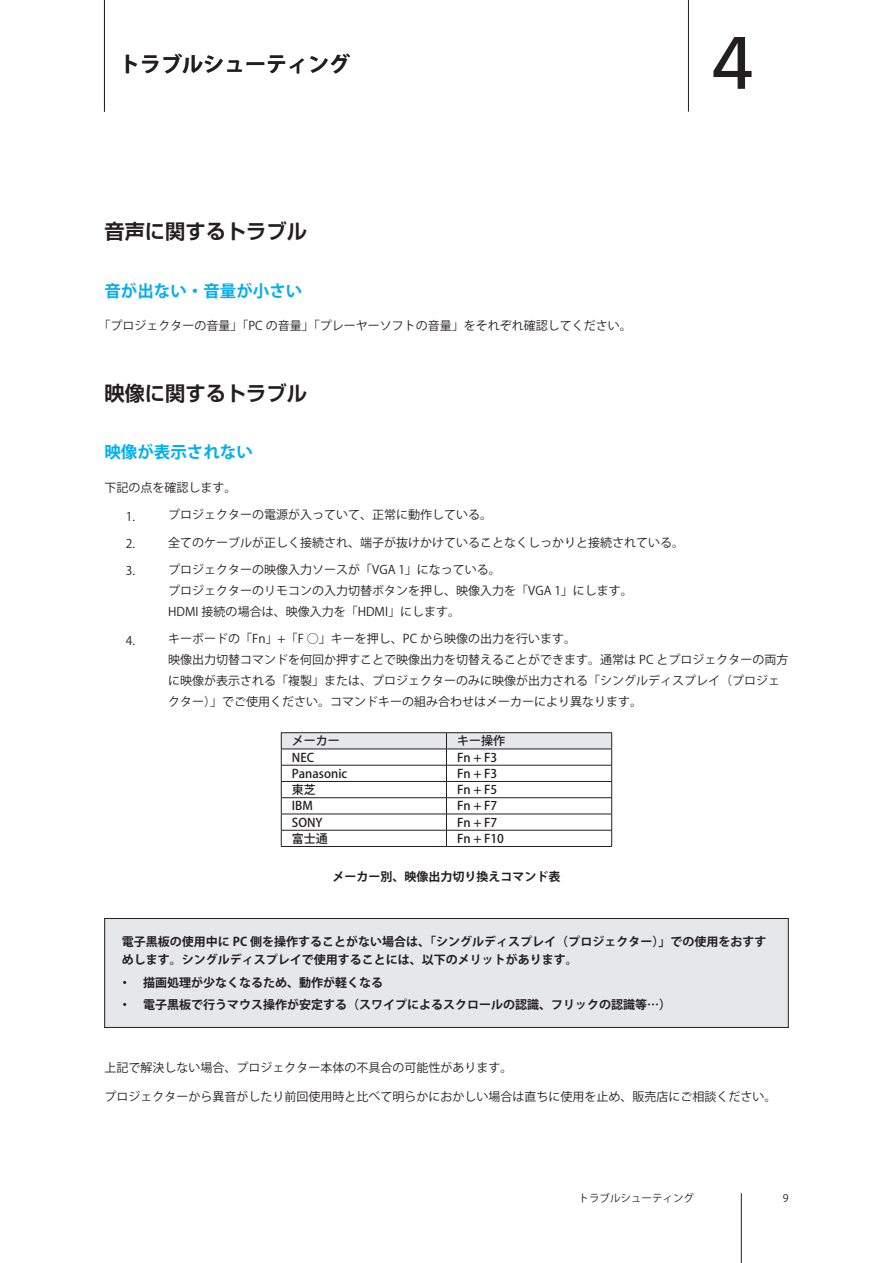
<style>
.page{position:relative;width:893px;height:1263px;background:#fff}
.page>*{position:absolute;margin:0;border:0;box-sizing:border-box;transform-origin:0 0}
.t1{font:74.25px "Frutiger LT Std";color:#231f20}
.t2{font:700 21px "Koz Go Pro";color:#231f20}
.t3{font:700 20.25px "Shin Go Pro De";color:#231f20}
.t4{font:700 16.5px "Koz Go Pro";color:#00aeef}
.t5{font:12px/21px "Koz Go Pro";color:#231f20}
.t6{font:700 12px/18px "Koz Go Pro";color:#231f20}
.t7{font:500 12px "Koz Go Pro";color:#231f20}
.t8{font:10.5px "Koz Go Pro";color:#231f20}
</style>
<div class="page">
<hr style="left:741px;top:1193px;width:1px;height:70px;background:#231f20">
<hr style="left:688px;top:0;width:1px;height:112px;background:#231f20">
<hr style="left:104px;top:0;width:1px;height:112px;background:#231f20">
<hr style="left:281px;top:732px;width:165px;height:1px;background:#231f20">
<hr style="left:446px;top:732px;width:166px;height:1px;background:#231f20">
<svg style="left:281px;top:733px;width:331px;height:113px"></svg>
<hr style="left:281px;top:846px;width:165px;height:1px;background:#231f20">
<hr style="left:446px;top:846px;width:166px;height:1px;background:#231f20">
<div style="left:105px;top:918px;width:683px;height:109px;background:#e6e7e9"></div>
<div style="left:104px;top:918px;width:684px;height:110px;border:1px solid #231f20"></div>
<h2 class="t2" style="left:119px;top:51px;width:232px">トラブルシューティング</h2>
<h3 class="t3" style="left:104px;top:215px;width:204px">音声に関するトラブル</h3>
<h3 class="t4" style="left:104px;top:280px;width:199px">音が出ない・音量が小さい</h3>
<p class="t5" style="left:98px;top:315px;width:535px">「プロジェクターの音量」「PC の音量」「プレーヤーソフトの音量」をそれぞれ確認してください。</p>
<h3 class="t3" style="left:104px;top:376px;width:204px">映像に関するトラブル</h3>
<h1 class="t1" style="left:712px;top:19px;width:43px">4</h1>
<h3 class="t4" style="left:104px;top:442px;width:150px">映像が表示されない</h3>
<p class="t5" style="left:104px;top:477px;width:133px">下記の点を確認します。</p>
<p class="t5" style="left:126px;top:506px;width:11px">1.</p>
<p class="t5" style="left:168px;top:505px;width:325px">プロジェクターの電源が入っていて、正常に動作している。</p>
<p class="t5" style="left:126px;top:533px;width:11px">2.</p>
<p class="t5" style="left:168px;top:532px;width:517px">全てのケーブルが正しく接続され、端子が抜けかけていることなくしっかりと接続されている。</p>
<p class="t5" style="left:126px;top:561px;width:11px">3.</p>
<p class="t5" style="left:168px;top:559px;width:466px">プロジェクターの映像入力ソースが「VGA 1」になっている。<br>プロジェクターのリモコンの入力切替ボタンを押し、映像入力を「VGA 1」にします。<br>HDMI 接続の場合は、映像入力を「HDMI」にします。</p>
<p class="t5" style="left:126px;top:630px;width:11px">4.</p>
<p class="t5" style="left:168px;top:629px;width:622px">キーボードの「Fn」+「F ○」キーを押し、PC から映像の出力を行います。<br>映像出力切替コマンドを何回か押すことで映像出力を切替えることができます。通常は PC とプロジェクターの両方に映像が表示される「複製」または、プロジェクターのみに映像が出力される「シングルディスプレイ（プロジェクター）」でご使用ください。コマンドキーの組み合わせはメーカーにより異なります。</p>
<p class="t7" style="left:292px;top:733px;width:49px">メーカー</p>
<p class="t7" style="left:457px;top:733px;width:49px">キー操作</p>
<p class="t7" style="left:292px;top:749px;width:24px">NEC</p>
<p class="t7" style="left:457px;top:749px;width:42px">Fn + F3</p>
<p class="t7" style="left:292px;top:766px;width:57px">Panasonic</p>
<p class="t7" style="left:457px;top:766px;width:42px">Fn + F3</p>
<p class="t7" style="left:292px;top:782px;width:25px">東芝</p>
<p class="t7" style="left:457px;top:782px;width:42px">Fn + F5</p>
<p class="t7" style="left:292px;top:798px;width:22px">IBM</p>
<p class="t7" style="left:457px;top:798px;width:42px">Fn + F7</p>
<p class="t7" style="left:292px;top:814px;width:32px">SONY</p>
<p class="t7" style="left:457px;top:814px;width:42px">Fn + F7</p>
<p class="t7" style="left:292px;top:831px;width:37px">富士通</p>
<p class="t7" style="left:457px;top:831px;width:48px">Fn + F10</p>
<p class="t6" style="left:332px;top:868px;width:229px">メーカー別、映像出力切り換えコマンド表</p>
<p class="t6" style="left:122px;top:934px;width:646px">電子黒板の使用中に PC 側を操作することがない場合は、「シングルディスプレイ（プロジェクター）」での使用をおすすめします。シングルディスプレイで使用することには、以下のメリットがあります。</p>
<p class="t6" style="left:119px;top:972px;width:554px;line-height:22.2px">・ 描画処理が少なくなるため、動作が軽くなる<br>・ 電子黒板で行うマウス操作が安定する（スワイプによるスクロールの認識、フリックの認識等…）</p>
<p class="t5" style="left:104px;top:1057px;width:409px">上記で解決しない場合、プロジェクター本体の不具合の可能性があります。</p>
<p class="t5" style="left:104px;top:1087px;width:673px">プロジェクターから異音がしたり前回使用時と比べて明らかにおかしい場合は直ちに使用を止め、販売店にご相談ください。</p>
<p class="t8" style="left:579px;top:1191px;width:117px">トラブルシューティング</p>
<p class="t8" style="left:783px;top:1191px;width:7px">9</p>
</div>
